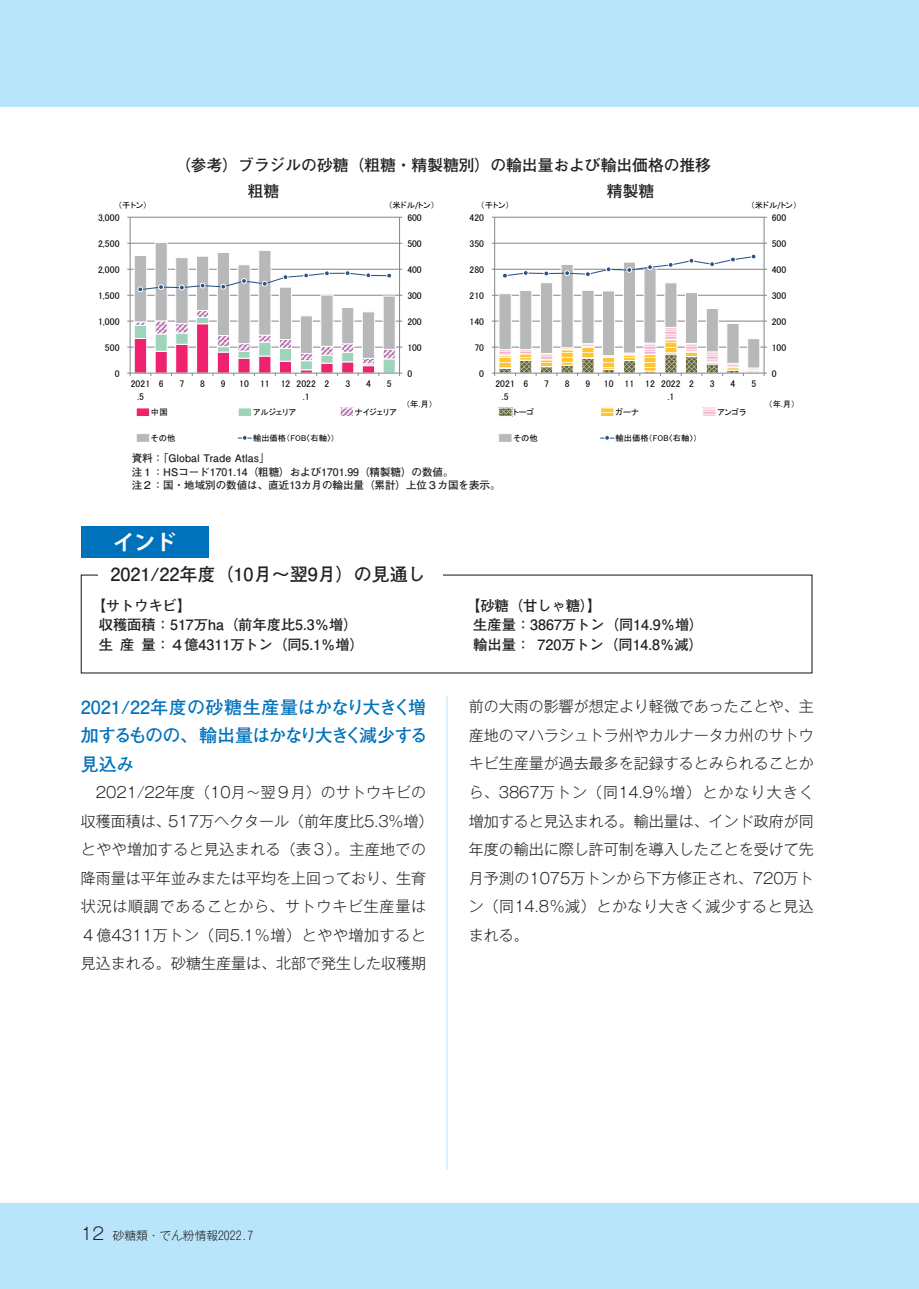
<style>
.page{position:relative;width:919px;height:1289px;background:#fff}
.page>*{position:absolute;margin:0;border:0;box-sizing:border-box;transform-origin:0 0}
.t1{font:700 21px "Koz Go Pr 6 N";color:#fff}
.t2{font:700 18px/28.5px "Futo Go B101 Pr 5";letter-spacing:-.04em;color:#0072bc;text-align:justify}
.t3{font:700 18px "Futo Go B101 Pr 5";color:#231f20}
.t4{font:700 15.75px "Futo Go B101 Pr 5";color:#231f20}
.t5{font:300 15px/28.5px "Gothic MB101 Pr 5";color:#231f20;text-align:center}
.t6{font:700 14.25px "Futo Go B101 Pr 5";color:#231f20}
.t7{font:300 11.7px "Gothic MB101 Pr 5";color:#231f20}
.t8{font:700 10.5px/13.5px "Futo Go B101 Pr 5";color:#231f20}
.t9{font:9.6px/12.6px "MS P Gothic";color:#000;text-align:center}
.t10{font:8.25px "MS P Gothic";letter-spacing:-.005em;color:#000}
.s1{font-family:"Calibri"}
.s2{font-size:16.95px}
</style>
<div class="page">
<div style="left:0;top:1203px;width:905px;height:85px;background:#b9e5fa"></div>
<div style="left:906px;top:1203px;width:12px;height:85px;background:#b9e5fa"></div>
<div style="left:0;top:0;width:906px;height:106px;background:#b9e5fa"></div>
<div style="left:906px;top:0;width:12px;height:106px;background:#b9e5fa"></div>
<hr style="left:446px;top:157px;width:1px;height:1012px;background:#b9e5fa">
<div style="left:81px;top:504px;width:732px;height:191px;background:#fff"></div>
<div style="left:81px;top:525px;width:127px;height:32px;background:#0072bc"></div>
<div style="left:80px;top:157px;width:733px;height:347px;background:#fff"></div>
<hr style="left:130px;top:217px;width:269px;height:1px;background:#838588">
<hr style="left:399px;top:217px;width:1px;height:156px;background:#838588">
<hr style="left:130px;top:217px;width:1px;height:156px;background:#838588">
<svg style="left:127px;top:242px;width:275px;height:134px"></svg>
<div style="left:136px;top:408px;width:14px;height:8px;background:#ee226f"></div>
<div style="left:136px;top:407px;width:14px;height:10px;border:1px solid #fff"></div>
<div style="left:238px;top:408px;width:13px;height:8px;background:#9ed5ba"></div>
<div style="left:238px;top:407px;width:14px;height:10px;border:1px solid #fff"></div>
<svg style="left:342px;top:409px;width:10px;height:6px"></svg>
<div style="left:340px;top:407px;width:14px;height:10px;border:1px solid #fff"></div>
<div style="left:136px;top:433px;width:14px;height:9px;background:#b7b8ba"></div>
<div style="left:136px;top:433px;width:14px;height:9px;border:1px solid #fff"></div>
<svg style="left:238px;top:435px;width:13px;height:5px"></svg>
<hr style="left:494px;top:243px;width:270px;height:1px;background:#838588">
<hr style="left:494px;top:217px;width:270px;height:1px;background:#838588">
<hr style="left:763px;top:217px;width:1px;height:156px;background:#838588">
<hr style="left:494px;top:217px;width:1px;height:156px;background:#838588">
<svg style="left:492px;top:254px;width:274px;height:122px"></svg>
<svg style="left:500px;top:409px;width:10px;height:6px"></svg>
<div style="left:498px;top:407px;width:14px;height:10px;border:1px solid #fff"></div>
<svg style="left:602px;top:409px;width:10px;height:6px"></svg>
<div style="left:600px;top:407px;width:14px;height:10px;border:1px solid #fff"></div>
<svg style="left:704px;top:409px;width:10px;height:6px"></svg>
<div style="left:702px;top:407px;width:14px;height:10px;border:1px solid #fff"></div>
<div style="left:498px;top:433px;width:14px;height:9px;background:#b7b8ba"></div>
<div style="left:498px;top:433px;width:14px;height:9px;border:1px solid #fff"></div>
<svg style="left:600px;top:435px;width:14px;height:5px"></svg>
<p class="t4" style="left:175px;top:152px;width:537px">（参考）ブラジルの砂糖（粗糖・精製糖別）の輸出量および輸出価格の推移</p>
<p class="t4" style="left:248px;top:178px;width:33px">粗糖</p>
<p class="t4" style="left:607px;top:178px;width:49px">精製糖</p>
<p class="t10" style="left:118px;top:201px;width:31px">（千トン）</p>
<p class="t10" style="left:388px;top:201px;width:48px">（米ドル<span class="s1">/</span>トン）</p>
<p class="t10" style="left:480px;top:201px;width:31px">（千トン）</p>
<p class="t10" style="left:750px;top:201px;width:48px">（米ドル<span class="s1">/</span>トン）</p>
<p class="t9" style="left:98px;top:211px;width:23px">3,000</p>
<p class="t9" style="left:407px;top:211px;width:16px">600</p>
<p class="t9" style="left:469px;top:211px;width:16px">420</p>
<p class="t9" style="left:771px;top:211px;width:16px">600</p>
<p class="t9" style="left:98px;top:237px;width:23px">2,500</p>
<p class="t9" style="left:407px;top:237px;width:16px">500</p>
<p class="t9" style="left:469px;top:237px;width:16px">350</p>
<p class="t9" style="left:771px;top:237px;width:16px">500</p>
<p class="t9" style="left:98px;top:263px;width:23px">2,000</p>
<p class="t9" style="left:407px;top:263px;width:16px">400</p>
<p class="t9" style="left:469px;top:263px;width:16px">280</p>
<p class="t9" style="left:771px;top:263px;width:16px">400</p>
<p class="t9" style="left:98px;top:289px;width:23px">1,500</p>
<p class="t9" style="left:407px;top:289px;width:16px">300</p>
<p class="t9" style="left:469px;top:289px;width:16px">210</p>
<p class="t9" style="left:771px;top:289px;width:16px">300</p>
<p class="t9" style="left:98px;top:315px;width:23px">1,000</p>
<p class="t9" style="left:407px;top:315px;width:16px">200</p>
<p class="t9" style="left:469px;top:315px;width:16px">140</p>
<p class="t9" style="left:771px;top:315px;width:16px">200</p>
<p class="t9" style="left:105px;top:341px;width:16px">500</p>
<p class="t9" style="left:407px;top:341px;width:16px">100</p>
<p class="t9" style="left:474px;top:341px;width:11px">70</p>
<p class="t9" style="left:771px;top:341px;width:16px">100</p>
<p class="t9" style="left:115px;top:367px;width:6px">0</p>
<p class="t9" style="left:407px;top:367px;width:6px">0</p>
<p class="t9" style="left:479px;top:367px;width:6px">0</p>
<p class="t9" style="left:771px;top:367px;width:6px">0</p>
<p class="t9" style="left:131px;top:377px;width:21px">2021 .5</p>
<p class="t9" style="left:159px;top:377px;width:6px">6</p>
<p class="t9" style="left:179px;top:377px;width:6px">7</p>
<p class="t9" style="left:200px;top:377px;width:6px">8</p>
<p class="t9" style="left:221px;top:377px;width:6px">9</p>
<p class="t9" style="left:303px;top:377px;width:15px;text-align:left;text-indent:-64px">10 11 12 2022 .1</p>
<p class="t9" style="left:324px;top:377px;width:6px">2</p>
<p class="t9" style="left:345px;top:377px;width:6px">3</p>
<p class="t9" style="left:366px;top:377px;width:6px">4</p>
<p class="t9" style="left:387px;top:377px;width:6px">5</p>
<p class="t10" style="left:151px;top:408px;width:18px">中国</p>
<p class="t10" style="left:253px;top:408px;width:45px">アルジェリア</p>
<p class="t10" style="left:355px;top:408px;width:43px">ナイジェリア</p>
<p class="t10" style="left:151px;top:434px;width:26px">その他</p>
<p class="t10" style="left:253px;top:434px;width:82px">輸出価格（FOB〈右軸〉)</p>
<p class="t10" style="left:406px;top:399px;width:28px">（年.月）</p>
<p class="t9" style="left:495px;top:377px;width:21px">2021 .5</p>
<p class="t9" style="left:523px;top:377px;width:6px">6</p>
<p class="t9" style="left:544px;top:377px;width:6px">7</p>
<p class="t9" style="left:565px;top:377px;width:6px">8</p>
<p class="t9" style="left:585px;top:377px;width:6px">9</p>
<p class="t9" style="left:667px;top:377px;width:15px;text-align:left;text-indent:-64px">10 11 12 2022 .1</p>
<p class="t9" style="left:689px;top:377px;width:6px">2</p>
<p class="t9" style="left:709px;top:377px;width:6px">3</p>
<p class="t9" style="left:730px;top:377px;width:6px">4</p>
<p class="t9" style="left:751px;top:377px;width:6px">5</p>
<p class="t10" style="left:513px;top:408px;width:22px">トーゴ</p>
<p class="t10" style="left:615px;top:408px;width:25px">ガーナ</p>
<p class="t10" style="left:717px;top:408px;width:30px">アンゴラ</p>
<p class="t10" style="left:513px;top:434px;width:26px">その他</p>
<p class="t10" style="left:615px;top:434px;width:82px">輸出価格（FOB〈右軸〉)</p>
<p class="t8" style="left:132px;top:450px;width:370px">資料：「Global Trade Atlas」<br>注１：HSコード1701.14（粗糖）および1701.99（精製糖）の数値。<br>注２：国・地域別の数値は、直近13カ月の輸出量（累計）上位３カ国を表示。</p>
<p class="t10" style="left:768px;top:399px;width:28px">（年.月）</p>
<h1 class="t1" style="left:113px;top:530px;width:64px">インド</h1>
<p class="t3" style="left:110px;top:560px;width:317px">2021/22年度（10月～翌9月）の見通し</p>
<p class="t6" style="left:92px;top:594px;width:101px">【サトウキビ】</p>
<p class="t6" style="left:466px;top:594px;width:137px">【砂糖（甘しゃ糖）】</p>
<p class="t6" style="left:99px;top:613px;width:260px">収穫面積：517万ha（前年度比5.3％増）</p>
<p class="t6" style="left:473px;top:613px;width:232px">生産量：3867万トン（同14.9％増）</p>
<p class="t6" style="left:99px;top:633px;width:266px">生産量：４億4311万トン（同5.1％増）</p>
<p class="t6" style="left:473px;top:633px;width:231px">輸出量： 720万トン（同14.8％減）</p>
<p class="t2" style="left:81px;top:691px;width:348px">2021/22年度の砂糖生産量はかなり大きく増加するものの、輸出量はかなり大きく減少する見込み</p>
<p class="t5" style="left:81px;top:776px;width:354px">2021/22年度（10月～翌９月）のサトウキビの<br>収穫面積は、517万ヘクタール（前年度比5.3％増）とやや増加すると見込まれる（表３）。主産地での降雨量は平年並みまたは平均を上回っており、生育状況は順調であることから、サトウキビ生産量は<br>４億4311万トン（同5.1％増）とやや増加すると見込まれる。砂糖生産量は、北部で発生した収穫期</p>
<p class="t5" style="left:468px;top:691px;width:347px;text-align:justify">前の大雨の影響が想定より軽微であったことや、主産地のマハラシュトラ州やカルナータカ州のサトウキビ生産量が過去最多を記録するとみられることから、3867万トン（同14.9％増）とかなり大きく増加すると見込まれる。輸出量は、インド政府が同年度の輸出に際し許可制を導入したことを受けて先月予測の1075万トンから下方修正され、720万トン（同14.8％減）とかなり大きく減少すると見込まれる。</p>
<p class="t7" style="left:81px;top:1225px;width:174px"><span class="s2">12</span> 砂糖類・でん粉情報202２.7</p>
</div>
